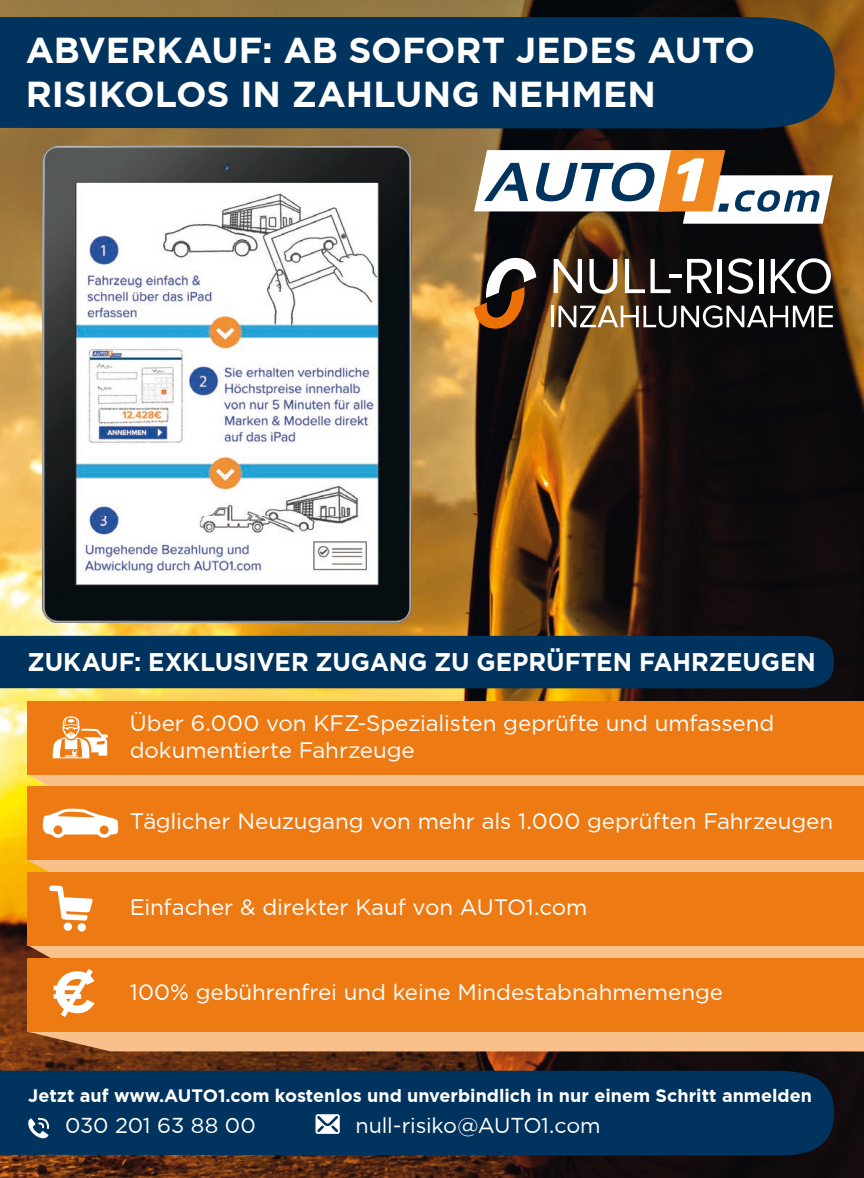
<style>
.page{position:relative;width:864px;height:1178px;background:#fff}
.page>*{position:absolute;margin:0;border:0;box-sizing:border-box;transform-origin:0 0}
.t1{font:700 60.9px "Proxima Nova";color:#fff}
.t2{font:700 36px/43.2px "Gotham";color:#fff}
.t3{font:700 25.5px "Gotham";letter-spacing:-.005em;color:#fff;scale:.96 1}
.t4{font:22.35px/26.8px "Gotham";letter-spacing:-.005em;color:#fff}
.t5{font:21.45px "Gotham";letter-spacing:-.01em;color:#fff}
.t6{font:700 18px "Gotham";color:#fff}
</style>
<div class="page">
<img style="left:0;top:0;width:863px;height:1178px">
<div style="left:0;top:1071px;width:833px;height:84px;background:#00335d"></div>
<div style="left:0;top:17px;width:834px;height:112px;background:#00335d"></div>
<div style="left:0;top:636px;width:833px;height:52px;background:#00335d"></div>
<img style="left:42px;top:146px;width:369px;height:476px">
<svg style="left:28px;top:774px;width:835px;height:12px;fill:#f9c08b"></svg>
<div style="left:28px;top:860px;width:835px;height:12px;background:#f9c08b"></div>
<div style="left:28px;top:946px;width:835px;height:12px;background:#f9c08b"></div>
<div style="left:28px;top:701px;width:835px;height:73px;background:#ed7a13"></div>
<div style="left:28px;top:786px;width:835px;height:74px;background:#ed7a13"></div>
<div style="left:28px;top:872px;width:835px;height:74px;background:#ed7a13"></div>
<div style="left:28px;top:958px;width:835px;height:74px;background:#ed7a13"></div>
<svg style="left:53px;top:716px;width:55px;height:42px"></svg>
<svg style="left:42px;top:808px;width:76px;height:30px"></svg>
<svg style="left:28px;top:969px;width:835px;height:82px"></svg>
<div style="left:64px;top:922px;width:8px;height:9px;background:#fff;border-radius:50%"></div>
<div style="left:77px;top:923px;width:9px;height:8px;background:#fff;border-radius:50%"></div>
<svg style="left:49px;top:885px;width:44px;height:36px"></svg>
<svg style="left:474px;top:258px;width:62px;height:71px"></svg>
<svg style="left:553px;top:259px;width:28px;height:34px"></svg>
<svg style="left:589px;top:259px;width:28px;height:35px"></svg>
<svg style="left:624px;top:259px;width:20px;height:34px"></svg>
<svg style="left:650px;top:259px;width:61px;height:34px"></svg>
<hr style="left:717px;top:259px;width:4px;height:34px;background:#fff">
<svg style="left:727px;top:258px;width:25px;height:36px"></svg>
<div style="left:758px;top:259px;width:5px;height:34px;background:#fff"></div>
<svg style="left:770px;top:258px;width:60px;height:36px"></svg>
<hr style="left:551px;top:306px;width:2px;height:21px;background:#fff">
<svg style="left:558px;top:305px;width:274px;height:23px"></svg>
<svg style="left:27px;top:1117px;width:22px;height:22px"></svg>
<svg style="left:315px;top:1114px;width:24px;height:20px"></svg>
<svg style="left:474px;top:150px;width:358px;height:74px"></svg>
<p class="t2" style="left:26px;top:28px;width:730px">ABVERKAUF: AB SOFORT JEDES AUTO<br>RISIKOLOS IN ZAHLUNG NEHMEN</p>
<p class="t3" style="left:28px;top:647px;width:822px">ZUKAUF: EXKLUSIVER ZUGANG ZU GEPRÜFTEN FAHRZEUGEN</p>
<p class="t4" style="left:130px;top:709px;width:645px">Über 6.000 von KFZ-Spezialisten geprüfte und umfassend dokumentierte Fahrzeuge</p>
<p class="t4" style="left:130px;top:807px;width:704px">Täglicher Neuzugang von mehr als 1.000 geprüften Fahrzeugen</p>
<p class="t4" style="left:130px;top:893px;width:459px">Einfacher &amp; direkter Kauf von AUTO1.com</p>
<p class="t1" style="left:52px;top:957px;width:45px">€</p>
<p class="t4" style="left:130px;top:978px;width:594px">100% gebührenfrei und keine Mindestabnahmemenge</p>
<p class="t6" style="left:28px;top:1085px;width:784px">Jetzt auf www.AUTO1.com kostenlos und unverbindlich in nur einem Schritt anmelden</p>
<p class="t5" style="left:65px;top:1113px;width:192px">030 201 63 88 00</p>
<p class="t5" style="left:355px;top:1113px;width:247px">null-risiko@AUTO1.com</p>
</div>
